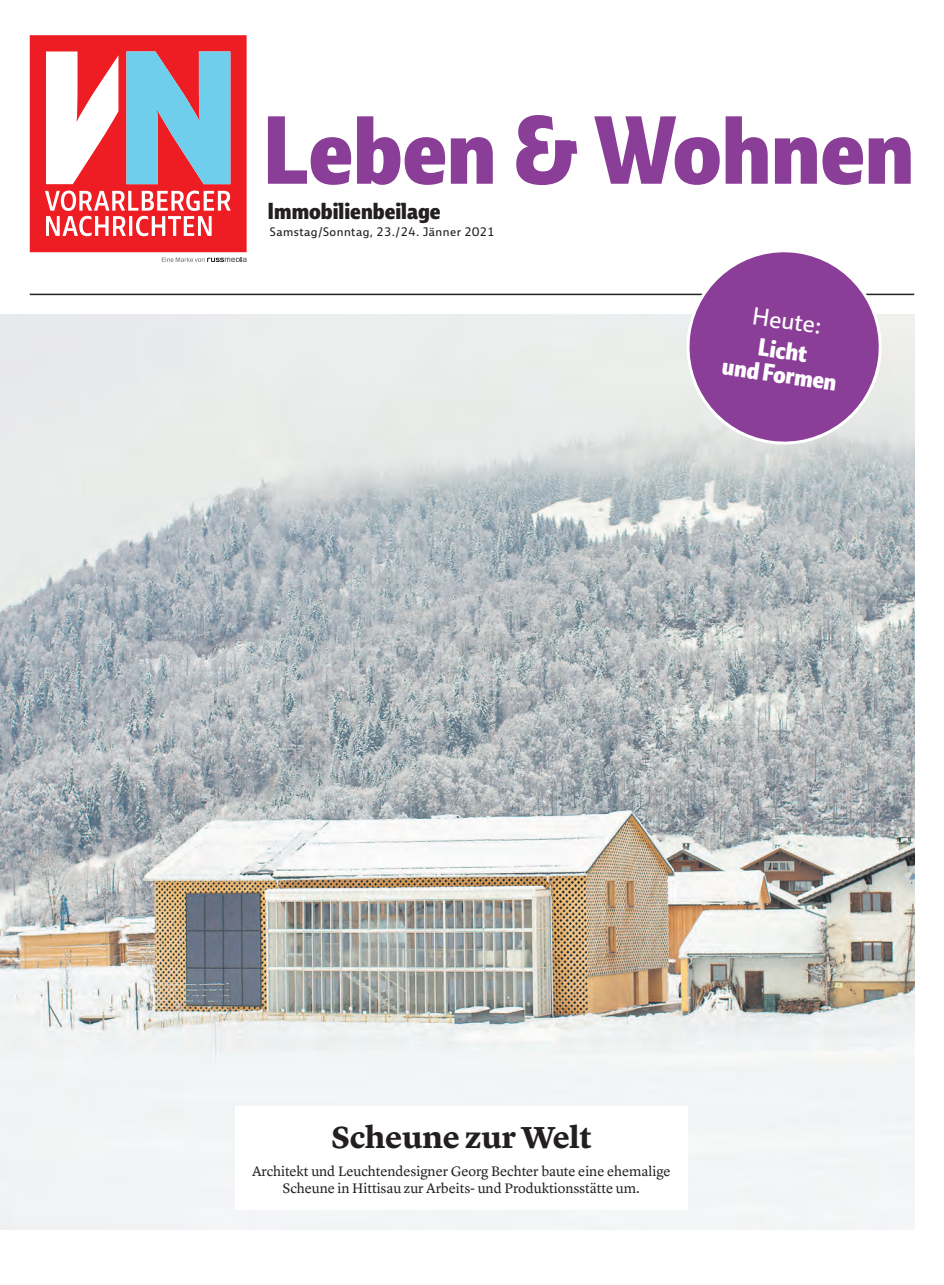
<style>
.page{position:relative;width:944px;height:1285px;background:#fff}
.page>*{position:absolute;margin:0;border:0;box-sizing:border-box;transform-origin:0 0}
.t1{font:800 condensed 93.75px "Ebony";color:#8a3e97}
.t2{font:700 31.5px "Lyon Text";letter-spacing:-.01em;color:#231f20}
.t3{font:800 condensed 24px/24px "Ebony";color:#fff;text-align:center}
.t4{font:24px "Ebony";color:#fff}
.t5{font:800 condensed 22.5px "Ebony";color:#231f20}
.t6{font:14.25px/17.2px "Lyon Text";letter-spacing:-.005em;color:#231f20;text-align:center}
.t7{font:12px "Ebony";letter-spacing:.04em;color:#231f20}
</style>
<div class="page">
<svg style="left:30px;top:35px;width:217px;height:227px"></svg>
<hr style="left:30px;top:293px;width:884px;height:2px;background:#231f20">
<img style="left:0;top:315px;width:914px;height:914px">
<div style="left:235px;top:1106px;width:453px;height:103px;background:#fff"></div>
<svg style="left:678px;top:252px;width:212px;height:197px;background:#aa78b3"></svg>
<h1 class="t1" style="left:263px;top:92px;width:653px">Leben &amp; Wohnen</h1>
<h3 class="t5" style="left:267px;top:197px;width:175px">Immobilienbeilage</h3>
<p class="t7" style="left:270px;top:224px;width:226px">Samstag/Sonntag, 23./24. Jänner 2021</p>
<h3 class="t4" style="left:754px;top:300px;width:72px;rotate:8deg">Heute:</h3>
<h3 class="t3" style="left:727px;top:331px;width:117px;rotate:8deg">Licht<br>und Formen</h3>
<h2 class="t2" style="left:331px;top:1112px;width:262px">Scheune zur Welt</h2>
<p class="t6" style="left:252px;top:1160px;width:420px">Architekt und Leuchtendesigner Georg Bechter baute eine ehemalige<br>Scheune in Hittisau zur Arbeits- und Produktionsstätte um.</p>
</div>
